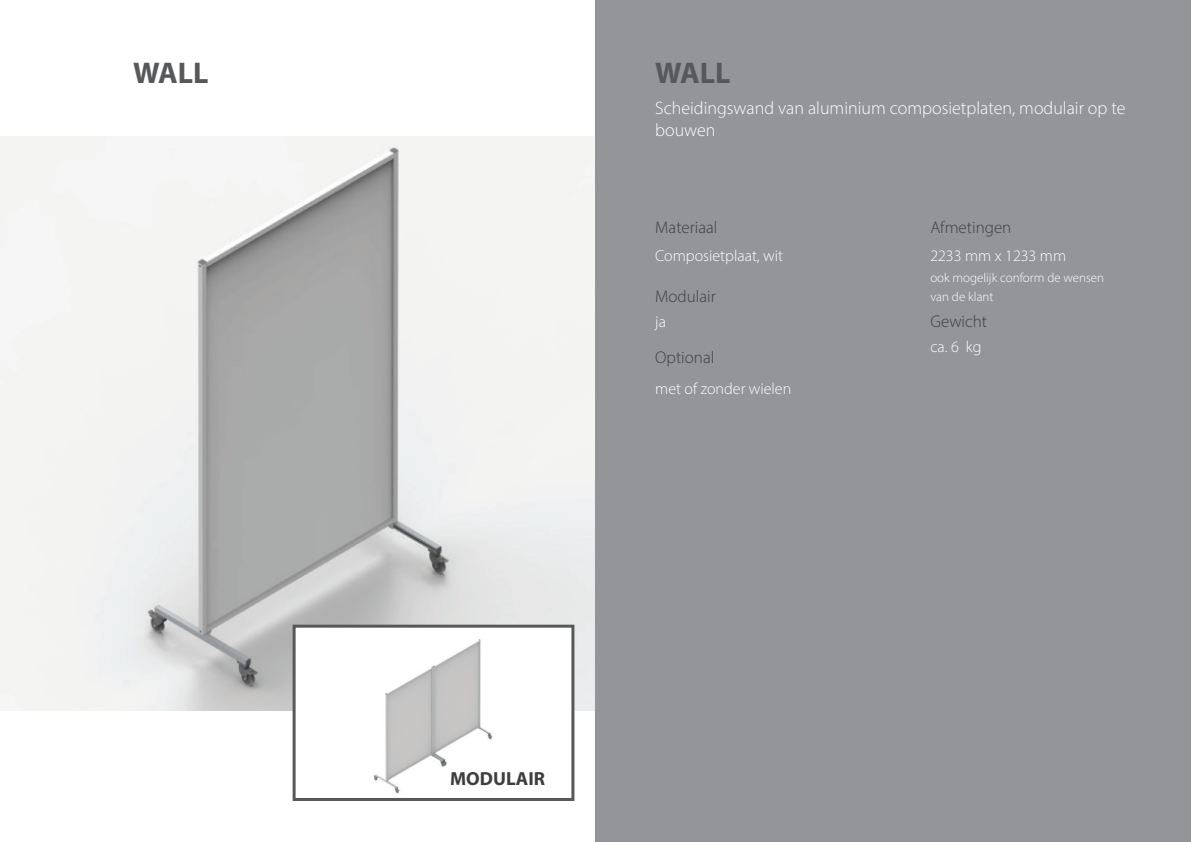
<style>
.page{position:relative;width:1191px;height:842px;background:#fff}
.page>*{position:absolute;margin:0;border:0;box-sizing:border-box;transform-origin:0 0}
.Tabellenkopfzeile{font:700 30px "Myriad Pro";color:#57585a}
.Tabellenkopfzeile-2{font:700 19px "Myriad Pro";color:#3e3e3f}
.Tabellenkopfzeile-3{font:300 18px/21.6px "Myriad Pro";color:#fff}
.Tabellenkopfzeile-4{font:300 17px "Myriad Pro";color:#3e3e3f}
.Tabellenkopfzeile-5{font:300 16px "Myriad Pro";color:#fff}
.Tabellenkopfzeile-6{font:300 13px "Myriad Pro";color:#fff}
</style>
<div class="page">
<img style="left:0;top:136px;width:595px;height:574px">
<img style="left:296px;top:629px;width:274px;height:165px">
<div style="left:292px;top:625px;width:282px;height:176px;border:3px solid #57585a"></div>
<div style="left:595px;top:0;width:596px;height:842px;background:#939598"></div>
<p class="Tabellenkopfzeile" style="left:133px;top:53px;width:77px">WALL</p>
<p class="Tabellenkopfzeile" style="left:655px;top:53px;width:77px">WALL</p>
<p class="Tabellenkopfzeile-3" style="left:655px;top:97px;width:472px">Scheidingswand van aluminium composietplaten, modulair op te bouwen</p>
<p class="Tabellenkopfzeile-4" style="left:655px;top:217px;width:64px">Materiaal</p>
<p class="Tabellenkopfzeile-4" style="left:930px;top:217px;width:83px">Afmetingen</p>
<p class="Tabellenkopfzeile-5" style="left:655px;top:246px;width:129px">Composietplaat, wit</p>
<p class="Tabellenkopfzeile-4" style="left:655px;top:286px;width:62px">Modulair</p>
<p class="Tabellenkopfzeile-5" style="left:655px;top:312px;width:12px">ja</p>
<p class="Tabellenkopfzeile-4" style="left:655px;top:347px;width:61px">Optional</p>
<p class="Tabellenkopfzeile-5" style="left:655px;top:379px;width:137px">met of zonder wielen</p>
<p class="Tabellenkopfzeile-5" style="left:930px;top:246px;width:137px">2233 mm x 1233 mm</p>
<p class="Tabellenkopfzeile-6" style="left:930px;top:270px;width:175px">ook mogelijk conform de wensen</p>
<p class="Tabellenkopfzeile-6" style="left:930px;top:289px;width:65px">van de klant</p>
<p class="Tabellenkopfzeile-4" style="left:930px;top:311px;width:58px">Gewicht</p>
<p class="Tabellenkopfzeile-5" style="left:930px;top:337px;width:53px">ca. 6 kg</p>
<p class="Tabellenkopfzeile-2" style="left:450px;top:766px;width:96px">MODULAIR</p>
</div>
